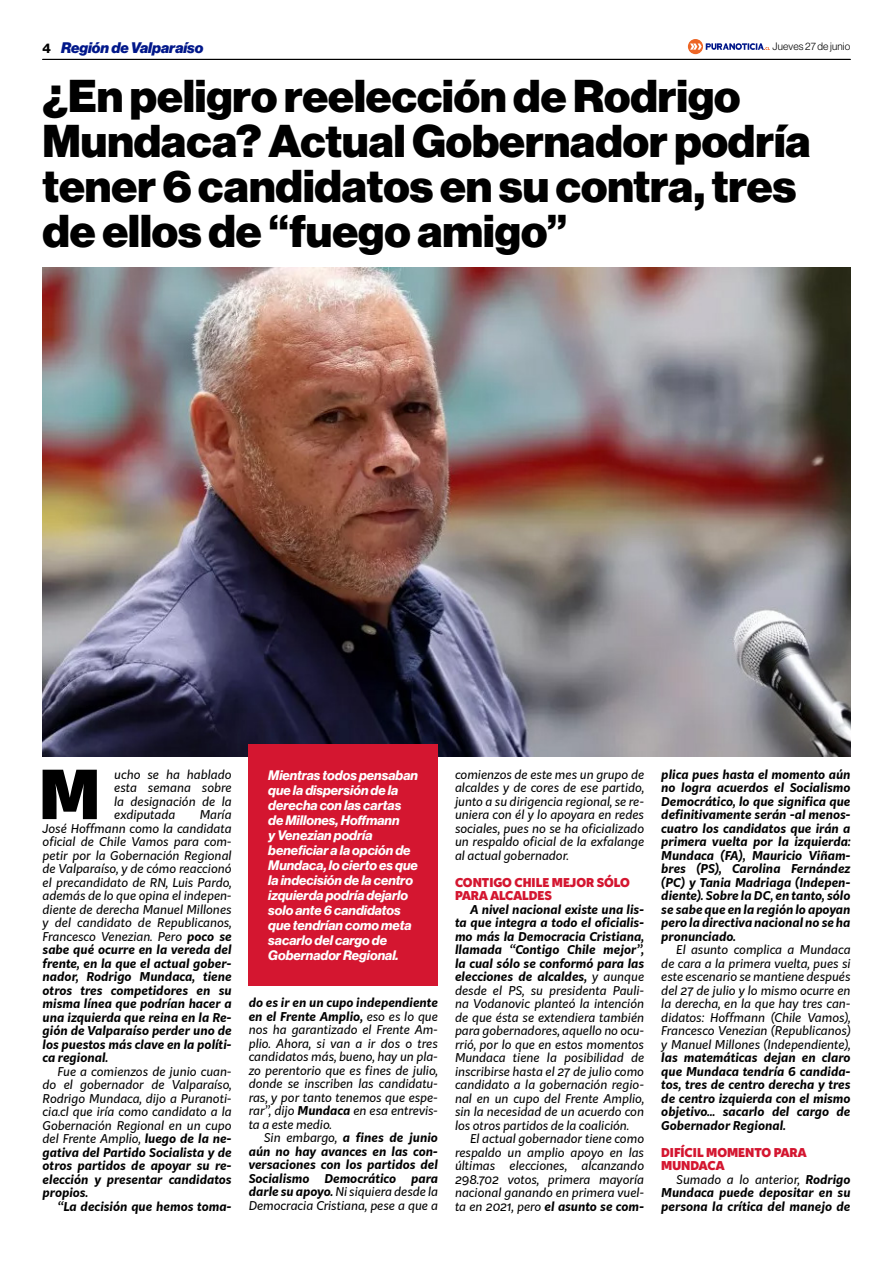
<style>
.page{position:relative;width:893px;height:1263px;background:#fff}
.page>*{position:absolute;margin:0;border:0;box-sizing:border-box;transform-origin:0 0}
.t1{font:900 66.3px "Kit Sans";color:#000}
.t2{font:45px/45px "N Haas Grotesk DS Pro 95 Blk";color:#000}
.t3{font:15px "N Haas Grotesk DS Pro 96 Blk It";color:#00178a}
.t4{font:13.5px/15px "N Haas Grotesk DS Pro 76 Bd It";color:#fff}
.t5{font:italic 12px/13.5px "Kit Sans";color:#000;text-align:justify}
.t6{font:italic 700 12px/13.5px "Kit Sans";color:#000;text-align:justify}
.t7{font:900 12px/13.5px "Kit Sans";color:#d41630}
.t8{font:10.5px "N Haas Grotesk DS Pro 45 Lt";letter-spacing:.015em;color:#000}
.s1{font-family:"N Haas Grotesk DS Pro 75 Bd";font-size:13.5px;color:#000}
.s2{font-weight:700}
.s3{font-weight:400}
</style>
<div class="page">
<hr style="left:43px;top:59px;width:807px;height:1px;background:#000">
<svg style="left:688px;top:39px;width:82px;height:15px"></svg>
<img style="left:42px;top:268px;width:808px;height:489px">
<div style="left:249px;top:744px;width:189px;height:241px;background:#d41630"></div>
<p class="t3" style="left:43px;top:39px;width:162px"><span class="s1">4</span> Región de Valparaíso</p>
<p class="t8" style="left:773px;top:40px;width:79px">Jueves 27 de junio</p>
<h2 class="t2" style="left:42px;top:74px;width:770px">¿En peligro reelección de Rodrigo<br>Mundaca? Actual Gobernador podría tener 6 candidatos en su contra, tres de ellos de “fuego amigo”</h2>
<h1 class="t1" style="left:39px;top:735px;width:63px">M</h1>
<p class="t5" style="left:114px;top:767px;width:119px">ucho se ha hablado esta semana sobre la designación de la exdiputada</p>
<p class="t5" style="left:43px;top:807px;width:191px;text-indent:157px">María José Hoffmann como la candidata oficial de Chile Vamos para com&shy;petir por la Gobernación Regional de Valparaíso, y de cómo reaccionó el precandidato de RN, Luis Pardo, además de lo que opina el indepen&shy;diente de derecha Manuel Millones y del candidato de Republicanos, Francesco Venezian. Pero <span class="s2">poco se sabe qué ocurre en la vereda del frente, en la que el actual gober&shy;nador, Rodrigo Mundaca, tiene otros tres competidores en su misma línea que podrían hacer a una izquierda que reina en la Re&shy;gión de Valparaíso perder uno de los puestos más clave en la políti&shy;ca regional.</span></p>
<p class="t5" style="left:43px;top:1064px;width:191px;text-indent:15px">Fue a comienzos de junio cuan&shy;do el gobernador de Valparaíso, Rodrigo Mundaca, dijo a Puranoti&shy;cia.cl que iría como candidato a la Gobernación Regional en un cupo del Frente Amplio, <span class="s2">luego de la ne&shy;gativa del Partido Socialista y de otros partidos de apoyar su re&shy;elección y presentar candidatos propios.</span></p>
<p class="t6" style="left:58px;top:1198px;width:176px">“La decisión que hemos toma-</p>
<p class="t4" style="left:268px;top:768px;width:151px">Mientras todos pensaban que la dispersión de la derecha con las cartas de Millones, Hoffmann<br>y Venezian podría beneficiar a la opción de<br>Mundaca, lo cierto es que la indecisión de la centro izquierda podría dejarlo solo ante 6 candidatos que tendrían como meta sacarlo del cargo de<br>Gobernador Regional.</p>
<p class="t5" style="left:249px;top:995px;width:191px"><span class="s2">do es ir en un cupo independiente en el Frente Amplio,</span> eso es lo que nos ha garantizado el Frente Am&shy;plio. Ahora, si van a ir dos o tres candidatos más, bueno, hay un pla&shy;zo perentorio que es fines de julio, donde se inscriben las candidatu&shy;ras, y por tanto tenemos que espe&shy;rar”, dijo <span class="s2">Mundaca</span> en esa entrevis&shy;ta a este medio.</p>
<p class="t6" style="left:249px;top:1130px;width:191px;text-indent:15px"><span class="s3">Sin embargo,</span> a fines de junio aún no hay avances en las con&shy;versaciones con los partidos del Socialismo Democrático para darle su apoyo. <span class="s3">Ni siquiera desde la Democracia Cristiana, pese a que a</span></p>
<p class="t5" style="left:455px;top:767px;width:191px">comienzos de este mes un grupo de alcaldes y de cores de ese partido, junto a su dirigencia regional, se re&shy;uniera con él y lo apoyara en redes sociales, pues no se ha oficializado un respaldo oficial de la exfalange al actual gobernador.</p>
<p class="t7" style="left:455px;top:874px;width:176px">CONTIGO CHILE MEJOR SÓLO<br>PARA ALCALDES</p>
<p class="t5" style="left:455px;top:902px;width:191px;text-indent:15px"><span class="s2">A nivel nacional existe una lis&shy;ta que integra a todo el oficialis&shy;mo más la Democracia Cristiana, llamada “Contigo Chile mejor”, la cual sólo se conformó para las elecciones de alcaldes,</span> y aunque desde el PS, su presidenta Pauli&shy;na Vodanovic planteó la intención de que ésta se extendiera también para gobernadores, aquello no ocu&shy;rrió, por lo que en estos momentos Mundaca tiene la posibilidad de inscribirse hasta el 27 de julio como candidato a la gobernación regio&shy;nal en un cupo del Frente Amplio, sin la necesidad de un acuerdo con los otros partidos de la coalición.</p>
<p class="t5" style="left:455px;top:1131px;width:191px;text-indent:15px">El actual gobernador tiene como respaldo un amplio apoyo en las últimas elecciones, alcanzando 298.702 votos, primera mayoría nacional ganando en primera vuel&shy;ta en 2021, pero <span class="s2">el asunto se com-</span></p>
<p class="t6" style="left:661px;top:766px;width:191px">plica pues hasta el momento aún no logra acuerdos el Socialismo Democrático, lo que significa que definitivamente serán -al menos&shy;cuatro los candidatos que irán a primera vuelta por la izquierda:<br>Mundaca (FA), Mauricio Viñam&shy;bres (PS), Carolina Fernández (PC) y Tania Madriaga (Indepen&shy;diente). Sobre la DC, en tanto, sólo se sabe que en la región lo apoyan pero la directiva nacional no se ha pronunciado.</p>
<p class="t5" style="left:661px;top:942px;width:191px;text-indent:15px">El asunto complica a Mundaca de cara a la primera vuelta, pues si este escenario se mantiene después del 27 de julio y lo mismo ocurre en la derecha, en la que hay tres can&shy;didatos: Hoffmann (Chile Vamos), Francesco Venezian (Republicanos) y Manuel Millones (Independiente),</p>
<p class="t6" style="left:661px;top:1050px;width:191px">las matemáticas dejan en claro que Mundaca tendría 6 candida&shy;tos, tres de centro derecha y tres de centro izquierda con el mismo objetivo… sacarlo del cargo de Gobernador Regional.</p>
<p class="t7" style="left:661px;top:1144px;width:147px">DIFÍCIL MOMENTO PARA<br>MUNDACA</p>
<p class="t6" style="left:661px;top:1171px;width:191px;text-indent:15px"><span class="s3">Sumado a lo anterior,</span> Rodrigo Mundaca puede depositar en su persona la crítica del manejo de</p>
</div>
